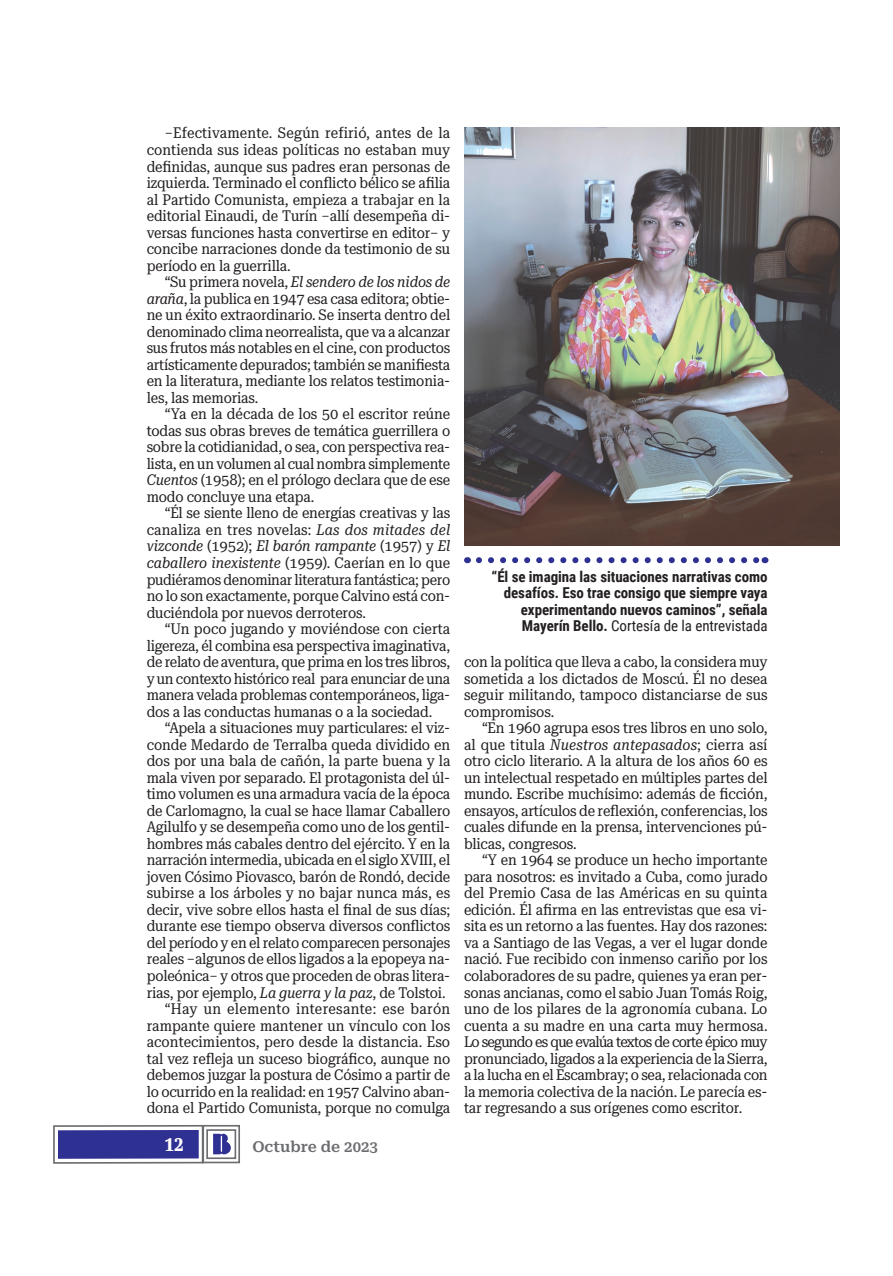
<style>
.page{position:relative;width:893px;height:1276px;background:#fff}
.page>*{position:absolute;margin:0;border:0;box-sizing:border-box;transform-origin:0 0}
.t1{font:700 ultra-condensed 21px "Roboto Serif 120 pt";color:#fff}
.t2{font:15px/16.5px "Roboto Serif 28 pt Condensed";letter-spacing:-.01em;color:#231f20;text-align:justify}
.t3{font:700 15px/16.5px "Roboto Condensed";letter-spacing:-.005em;color:#231f20;text-align:right}
.t4{font:15px "Roboto Serif 28 pt Condensed";letter-spacing:.02em;color:#231f20}
.t5{font:600 15px "Roboto Serif";color:#6c6d70}
.s1{font-style:italic}
.s2{font-weight:400}
</style>
<div class="page">
<svg style="left:53px;top:1124px;width:187px;height:40px"></svg>
<div style="left:58px;top:1130px;width:141px;height:28px;background:#2e3092"></div>
<img style="left:464px;top:128px;width:376px;height:418px">
<svg style="left:479px;top:557px;width:286px;height:6px"></svg>
<p class="t2" style="left:147px;top:125px;width:305px;text-indent:18px">–Efectivamente. Según refirió, antes de la contienda sus ideas políticas no estaban muy definidas, aunque sus padres eran personas de izquierda. Terminado el conflicto bélico se afilia al Partido Comunista, empieza a trabajar en la editorial Einaudi, de Turín –allí desempeña di&shy;versas funciones hasta convertirse en editor– y concibe narraciones donde da testimonio de su período en la guerrilla.</p>
<p class="t2" style="left:147px;top:274px;width:305px;text-indent:18px">“Su primera novela, <span class="s1">El sendero de los nidos de araña</span>, la publica en 1947 esa casa editora; obtie&shy;ne un éxito extraordinario. Se inserta dentro del denominado clima neorrealista, que va a alcanzar sus frutos más notables en el cine, con productos artísticamente depurados; también se manifiesta en la literatura, mediante los relatos testimonia&shy;les, las memorias.</p>
<p class="t2" style="left:147px;top:406px;width:305px;text-indent:18px">“Ya en la década de los 50 el escritor reúne todas sus obras breves de temática guerrillera o sobre la cotidianidad, o sea, con perspectiva rea&shy;lista, en un volumen al cual nombra simplemente <span class="s1">Cuentos</span> (1958); en el prólogo declara que de ese modo concluye una etapa.</p>
<p class="t2" style="left:147px;top:505px;width:305px;text-indent:18px">“Él se siente lleno de energías creativas y las canaliza en tres novelas: <span class="s1">Las dos mitades del vizconde</span> (1952); <span class="s1">El barón rampante</span> (1957) y <span class="s1">El caballero inexistente</span> (1959). Caerían en lo que pudiéramos denominar literatura fantástica; pero no lo son exactamente, porque Calvino está con&shy;duciéndola por nuevos derroteros.</p>
<p class="t2" style="left:147px;top:621px;width:305px;text-indent:18px">“Un poco jugando y moviéndose con cierta ligereza, él combina esa perspectiva imaginativa, de relato de aventura, que prima en los tres libros, y un contexto histórico real para enunciar de una manera velada problemas contemporáneos, liga&shy;dos a las conductas humanas o a la sociedad.</p>
<p class="t2" style="left:165px;top:720px;width:287px">“Apela a situaciones muy particulares: el viz-</p>
<p class="t2" style="left:147px;top:736px;width:305px">conde Medardo de Terralba queda dividido en</p>
<p class="t2" style="left:147px;top:753px;width:305px">dos por una bala de cañón, la parte buena y la</p>
<p class="t2" style="left:147px;top:769px;width:305px">mala viven por separado. El protagonista del úl-</p>
<p class="t2" style="left:147px;top:786px;width:305px">timo volumen es una armadura vacía de la época</p>
<p class="t2" style="left:147px;top:802px;width:305px">de Carlomagno, la cual se hace llamar Caballero</p>
<p class="t2" style="left:147px;top:819px;width:305px">Agilulfo y se desempeña como uno de los gentil-</p>
<p class="t2" style="left:147px;top:835px;width:305px">hombres más cabales dentro del ejército. Y en la</p>
<p class="t2" style="left:147px;top:852px;width:305px">narración intermedia, ubicada en el siglo XVIII, el</p>
<p class="t2" style="left:147px;top:868px;width:305px">joven Cósimo Piovasco, barón de Rondó, decide</p>
<p class="t2" style="left:147px;top:885px;width:305px">subirse a los árboles y no bajar nunca más, es</p>
<p class="t2" style="left:147px;top:901px;width:305px">decir, vive sobre ellos hasta el final de sus días;</p>
<p class="t2" style="left:147px;top:918px;width:305px">durante ese tiempo observa diversos conflictos</p>
<p class="t2" style="left:147px;top:934px;width:305px">del período y en el relato comparecen personajes</p>
<p class="t2" style="left:147px;top:951px;width:305px">reales –algunos de ellos ligados a la epopeya na-</p>
<p class="t2" style="left:147px;top:967px;width:305px">poleónica– y otros que proceden de obras litera-</p>
<p class="t2" style="left:147px;top:984px;width:300px">rias, por ejemplo, <span class="s1">La guerra y la paz</span>, de Tolstoi.</p>
<p class="t4" style="left:165px;top:1000px;width:287px">“Hay un elemento interesante: ese barón</p>
<p class="t2" style="left:147px;top:1017px;width:305px">rampante quiere mantener un vínculo con los</p>
<p class="t2" style="left:147px;top:1033px;width:305px">acontecimientos, pero desde la distancia. Eso</p>
<p class="t2" style="left:147px;top:1050px;width:305px">tal vez refleja un suceso biográfico, aunque no</p>
<p class="t2" style="left:147px;top:1066px;width:305px">debemos juzgar la postura de Cósimo a partir de</p>
<p class="t2" style="left:147px;top:1083px;width:305px">lo ocurrido en la realidad: en 1957 Calvino aban-</p>
<p class="t2" style="left:147px;top:1099px;width:305px">dona el Partido Comunista, porque no comulga</p>
<h1 class="t1" style="left:165px;top:1131px;width:20px">12</h1>
<p class="t5" style="left:252px;top:1138px;width:127px">Octubre de 2023</p>
<p class="t3" style="left:492px;top:568px;width:278px">“Él se imagina las situaciones narrativas como desafíos. Eso trae consigo que siempre vaya experimentando nuevos caminos”, señala Mayerín Bello. <span class="s2">Cortesía de la entrevistada</span></p>
<p class="t2" style="left:464px;top:654px;width:305px">con la política que lleva a cabo, la considera muy sometida a los dictados de Moscú. Él no desea seguir militando, tampoco distanciarse de sus compromisos.</p>
<p class="t2" style="left:464px;top:720px;width:305px;text-indent:18px">“En 1960 agrupa esos tres libros en uno solo, al que titula <span class="s1">Nuestros antepasados</span>; cierra así otro ciclo literario. A la altura de los años 60 es un intelectual respetado en múltiples partes del mundo. Escribe muchísimo: además de ficción, ensayos, artículos de reflexión, conferencias, los cuales difunde en la prensa, intervenciones pú&shy;blicas, congresos.</p>
<p class="t2" style="left:464px;top:852px;width:305px;text-indent:18px">“Y en 1964 se produce un hecho importante para nosotros: es invitado a Cuba, como jurado del Premio Casa de las Américas en su quinta edición. Él afirma en las entrevistas que esa vi&shy;sita es un retorno a las fuentes. Hay dos razones: va a Santiago de las Vegas, a ver el lugar donde nació. Fue recibido con inmenso cariño por los colaboradores de su padre, quienes ya eran per&shy;sonas ancianas, como el sabio Juan Tomás Roig, uno de los pilares de la agronomía cubana. Lo cuenta a su madre en una carta muy hermosa.<br>Lo segundo es que evalúa textos de corte épico muy pronunciado, ligados a la experiencia de la Sierra, a la lucha en el Escambray; o sea, relacionada con la memoria colectiva de la nación. Le parecía es&shy;tar regresando a sus orígenes como escritor.</p>
</div>
